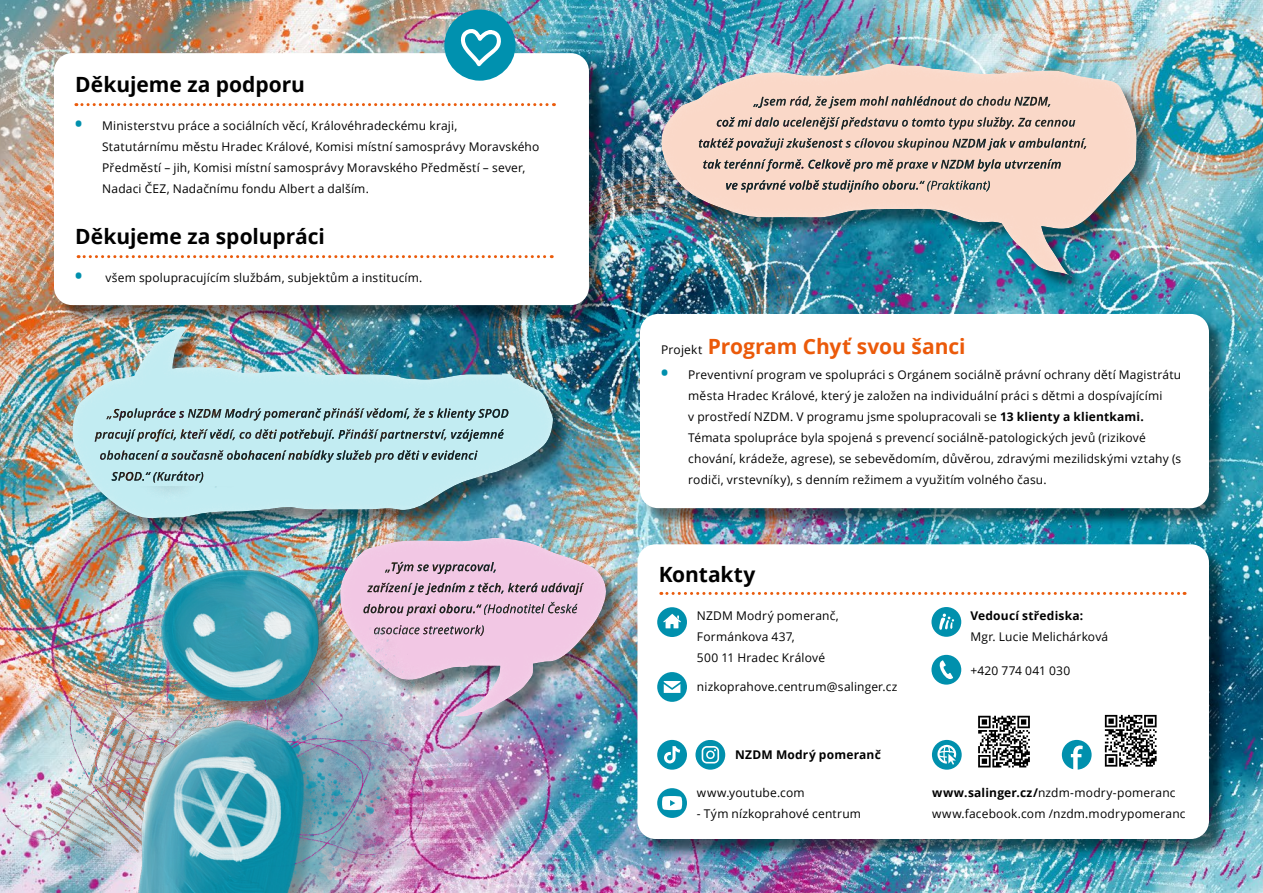
<style>
.page{position:relative;width:1263px;height:893px;background:#fff}
.page>*{position:absolute;margin:0;border:0;box-sizing:border-box;transform-origin:0 0}
.t1{font:700 21px "Open Sans";color:#000}
.t2{font:700 21px "Open Sans";letter-spacing:-.005em;color:#eb5a0a}
.t3{font:12px/21px "Open Sans";letter-spacing:.015em;color:#000}
.t4{font:700 12px "Open Sans";letter-spacing:.02em;color:#000}
.s1{font-weight:800;font-size:18px;color:#0090ad}
.s2{font-weight:400;font-size:12px;color:#000}
.s3{font-weight:700}
</style>
<div class="page">
<img style="left:0;top:0;width:1263px;height:893px">
<div style="left:343px;top:540px;width:281px;height:195px;background:#000;opacity:.47"></div>
<div style="left:328px;top:527px;width:292px;height:190px;background:#fff;opacity:.33"></div>
<div style="left:60px;top:317px;width:507px;height:201px;background:#fff;opacity:.33"></div>
<div style="left:664px;top:67px;width:491px;height:228px;background:#000;opacity:.47"></div>
<div style="left:648px;top:52px;width:502px;height:226px;background:#fff;opacity:.33"></div>
<div style="left:57px;top:55px;width:550px;height:269px;background:#000;opacity:.5"></div>
<div style="left:54px;top:53px;width:535px;height:252px;background:#fff;border-radius:18px"></div>
<svg style="left:76px;top:103px;width:478px;height:3px"></svg>
<svg style="left:78px;top:255px;width:474px;height:3px"></svg>
<div style="left:640px;top:546px;width:588px;height:311px;background:#000;opacity:.5"></div>
<div style="left:637px;top:544px;width:572px;height:295px;background:#fff;border-radius:18px"></div>
<svg style="left:661px;top:592px;width:524px;height:3px"></svg>
<div style="left:657px;top:607px;width:30px;height:30px;background:#0090ad;border-radius:50%"></div>
<svg style="left:663px;top:614px;width:18px;height:14px"></svg>
<div style="left:657px;top:672px;width:30px;height:30px;background:#0090ad;border-radius:50%"></div>
<svg style="left:664px;top:681px;width:16px;height:12px"></svg>
<div style="left:931px;top:655px;width:30px;height:30px;background:#0090ad;border-radius:50%"></div>
<svg style="left:939px;top:660px;width:14px;height:19px"></svg>
<div style="left:932px;top:740px;width:30px;height:30px;background:#0090ad;border-radius:50%"></div>
<svg style="left:937px;top:745px;width:19px;height:20px"></svg>
<svg style="left:1062px;top:740px;width:29px;height:30px"></svg>
<div style="left:931px;top:607px;width:30px;height:30px;background:#0090ad;border-radius:50%"></div>
<svg style="left:939px;top:613px;width:15px;height:17px"></svg>
<div style="left:657px;top:788px;width:30px;height:30px;background:#0090ad;border-radius:50%"></div>
<svg style="left:662px;top:796px;width:20px;height:14px"></svg>
<svg style="left:695px;top:740px;width:30px;height:30px"></svg>
<svg style="left:702px;top:746px;width:17px;height:17px"></svg>
<div style="left:976px;top:714px;width:56px;height:55px;background:linear-gradient(to bottom,#fff,#fff)"></div>
<svg style="left:978px;top:716px;width:52px;height:51px"></svg>
<svg style="left:1104px;top:714px;width:53px;height:53px"></svg>
<svg style="left:1105px;top:715px;width:51px;height:52px"></svg>
<svg style="left:657px;top:740px;width:30px;height:30px"></svg>
<div style="left:643px;top:316px;width:584px;height:211px;background:#000;opacity:.5"></div>
<div style="left:640px;top:314px;width:569px;height:194px;background:#fff;border-radius:18px"></div>
<img style="left:0;top:471px;width:478px;height:16px">
<div style="left:0;top:487px;width:503px;height:406px;background:#fff;opacity:.33"></div>
<div style="left:444px;top:9px;width:72px;height:72px;background:#0091af;border-radius:50%"></div>
<svg style="left:460px;top:29px;width:41px;height:38px"></svg>
<h1 class="t1" style="left:75px;top:70px;width:231px">Děkujeme za podporu</h1>
<p class="t3" style="left:102px;top:115px;width:439px;text-indent:-27px"><span class="s1">•</span> Ministerstvu práce a sociálních věcí, Královéhradeckému kraji,<br>Statutárnímu městu Hradec Králové, Komisi místní samosprávy Moravského Předměstí – jih, Komisi místní samosprávy Moravského Předměstí – sever, Nadaci ČEZ, Nadačnímu fondu Albert a dalším.</p>
<h1 class="t1" style="left:75px;top:221px;width:251px">Děkujeme za spolupráci</h1>
<p class="t3" style="left:75px;top:267px;width:349px"><span class="s1">•</span> všem spolupracujícím službám, subjektům a institucím.</p>
<h1 class="t2" style="left:661px;top:331px;width:306px"><span class="s2">Projekt</span> Program Chyť svou šanci</h1>
<p class="t3" style="left:688px;top:364px;width:494px;text-indent:-27px"><span class="s1">•</span> Preventivní program ve spolupráci s Orgánem sociálně právní ochrany dětí Magistrátu města Hradec Králové, který je založen na individuální práci s dětmi a dospívajícími<br>v prostředí NZDM. V programu jsme spolupracovali se <span class="s3">13 klienty a klientkami.<br></span>Témata spolupráce byla spojená s prevencí sociálně-patologických jevů (rizikové chování, krádeže, agrese), se sebevědomím, důvěrou, zdravými mezilidskými vztahy (s rodiči, vrstevníky), s denním režimem a využitím volného času.</p>
<h1 class="t1" style="left:659px;top:559px;width:98px">Kontakty</h1>
<p class="t3" style="left:697px;top:605px;width:143px">NZDM Modrý pomeranč,<br>Formánkova 437,<br>500 11 Hradec Králové</p>
<p class="t3" style="left:697px;top:676px;width:202px">nizkoprahove.centrum@salinger.cz</p>
<p class="t4" style="left:735px;top:746px;width:147px">NZDM Modrý pomeranč</p>
<p class="t3" style="left:697px;top:781px;width:109px">www.youtube.com</p>
<p class="t3" style="left:697px;top:802px;width:166px">- Tým nízkoprahové centrum</p>
<p class="t4" style="left:970px;top:607px;width:114px">Vedoucí střediska:</p>
<p class="t3" style="left:970px;top:626px;width:139px">Mgr. Lucie Melichárková</p>
<p class="t3" style="left:970px;top:660px;width:101px">+420 774 041 030</p>
<p class="t3" style="left:932px;top:782px;width:255px"><span class="s3">www.salinger.cz/</span>nzdm-modry-pomeranc www.facebook.com /nzdm.modrypomeranc</p>
</div>
